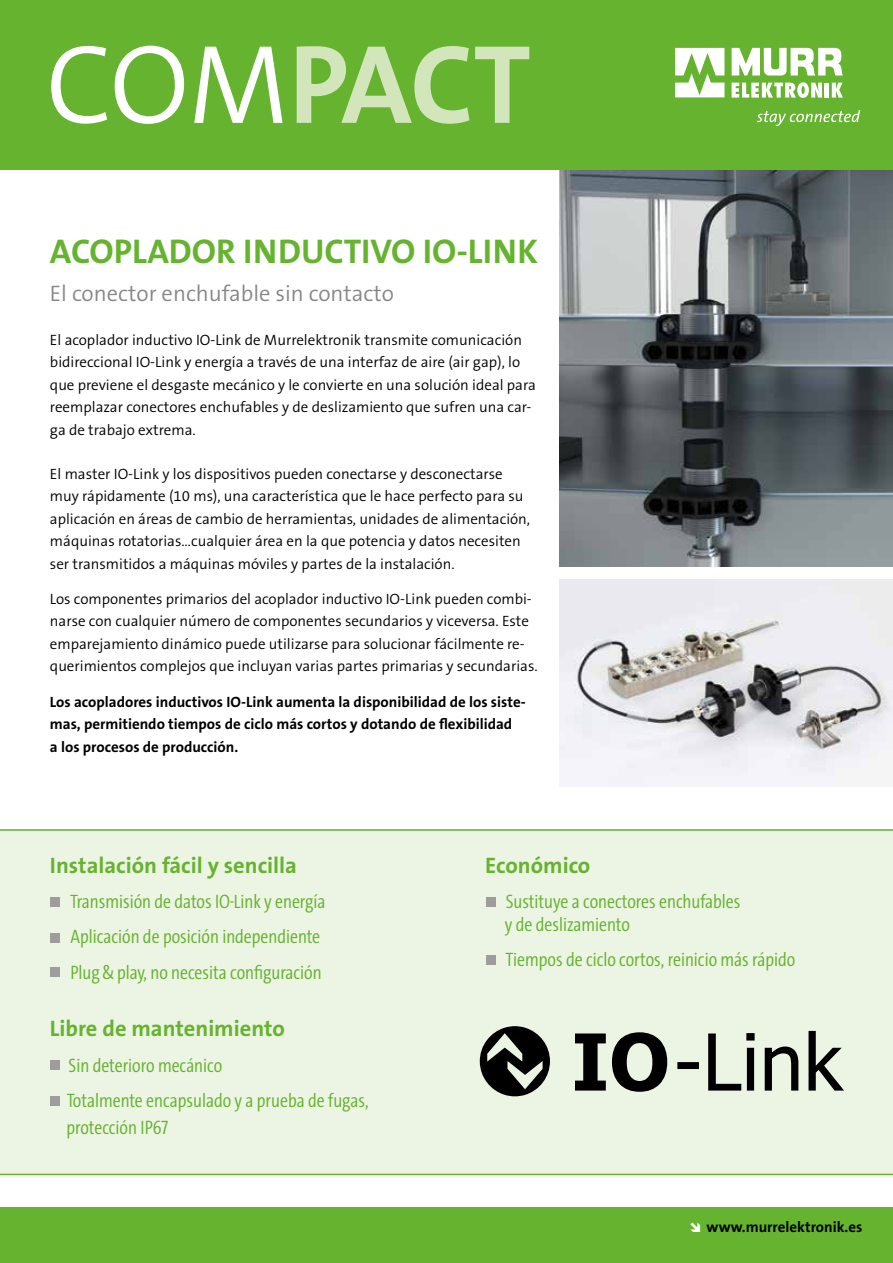
<style>
.page{position:relative;width:893px;height:1263px;background:#fff}
.page>*{position:absolute;margin:0;border:0;box-sizing:border-box;transform-origin:0 0}
.t1{font:700 112.8px "The Sans B7";color:#d2e5bb}
.t2{font:700 34.5px "The Sans B7";color:#65b32e}
.t3{font:700 22.5px "The Sans B7";color:#65b32e}
.t4{font:300 22.5px "The Sans B4";color:#878787}
.t5{font:300 19.5px/35.2px "The Sans Cd LF4";color:#65b32e}
.t6{font:300 15px/22.5px "The Sans B4";color:#000}
.t7{font:700 15px/22.5px "The Sans B7";color:#000}
.s1{font-family:"The Sans B4";font-weight:300;color:#fff}
</style>
<div class="page">
<div style="left:0;top:0;width:893px;height:170px;background:#65b32e"></div>
<div style="left:0;top:1208px;width:893px;height:55px;background:#65b32e"></div>
<svg style="left:675px;top:48px;width:49px;height:49px"></svg>
<svg style="left:732px;top:82px;width:90px;height:16px"></svg>
<hr style="left:825px;top:83px;width:4px;height:15px;background:#fff">
<svg style="left:832px;top:83px;width:11px;height:15px"></svg>
<svg style="left:732px;top:48px;width:111px;height:28px"></svg>
<svg style="left:757px;top:110px;width:103px;height:16px"></svg>
<img style="left:559px;top:170px;width:334px;height:396px">
<img style="left:559px;top:579px;width:334px;height:208px">
<div style="left:0;top:829px;width:893px;height:345px;background:#ecf4e3"></div>
<hr style="left:0;top:829px;width:893px;height:2px;background:#65b32e">
<hr style="left:0;top:1174px;width:893px;height:1px;background:#65b32e">
<svg style="left:480px;top:1026px;width:364px;height:70px"></svg>
<div style="left:50px;top:897px;width:10px;height:10px;background:#9d9d9c"></div>
<div style="left:50px;top:932px;width:10px;height:10px;background:#9d9d9c"></div>
<div style="left:50px;top:967px;width:10px;height:10px;background:#9d9d9c"></div>
<div style="left:50px;top:1060px;width:10px;height:10px;background:#9d9d9c"></div>
<div style="left:50px;top:1096px;width:10px;height:10px;background:#9d9d9c"></div>
<div style="left:486px;top:897px;width:10px;height:10px;background:#9d9d9c"></div>
<div style="left:486px;top:955px;width:10px;height:10px;background:#9d9d9c"></div>
<h1 class="t1" style="left:46px;top:24px;width:487px"><span class="s1">COM</span>PACT</h1>
<h2 class="t2" style="left:50px;top:233px;width:490px">ACOPLADOR INDUCTIVO IO-LINK</h2>
<h3 class="t4" style="left:50px;top:281px;width:346px">El conector enchufable sin contacto</h3>
<p class="t6" style="left:50px;top:329px;width:487px">El acoplador inductivo IO-Link de Murrelektronik transmite comunicación bidireccional IO-Link y energía a través de una interfaz de aire (air gap), lo que previene el desgaste mecánico y le convierte en una solución ideal para reemplazar conectores enchufables y de deslizamiento que sufren una car&shy;ga de trabajo extrema.</p>
<p class="t6" style="left:50px;top:463px;width:482px">El master IO-Link y los dispositivos pueden conectarse y desconectarse muy rápidamente (10 ms), una característica que le hace perfecto para su aplicación en áreas de cambio de herramientas, unidades de alimentación, máquinas rotatorias…cualquier área en la que potencia y datos necesiten ser transmitidos a máquinas móviles y partes de la instalación.</p>
<p class="t6" style="left:50px;top:588px;width:489px">Los componentes primarios del acoplador inductivo IO-Link pueden combi&shy;narse con cualquier número de componentes secundarios y viceversa. Este emparejamiento dinámico puede utilizarse para solucionar fácilmente re&shy;querimientos complejos que incluyan varias partes primarias y secundarias.</p>
<p class="t7" style="left:50px;top:691px;width:477px">Los acopladores inductivos IO-Link aumenta la disponibilidad de los siste&shy;mas, permitiendo tiempos de ciclo más cortos y dotando de flexibilidad<br>a los procesos de producción.</p>
<h3 class="t3" style="left:50px;top:853px;width:249px">Instalación fácil y sencilla</h3>
<h3 class="t5" style="left:70px;top:883px;width:257px">Transmisión de datos IO-Link y energía<br>Aplicación de posición independiente<br>Plug&amp;play, no necesita configuración</h3>
<h3 class="t3" style="left:50px;top:1017px;width:236px">Libre de mantenimiento</h3>
<h3 class="t5" style="left:67px;top:1047px;width:303px">Sin deterioro mecánico<br>Totalmente encapsulado y a prueba de fugas,</h3>
<h3 class="t5" style="left:66px;top:1109px;width:103px">protección IP67</h3>
<h3 class="t3" style="left:485px;top:853px;width:107px">Económico</h3>
<h3 class="t5" style="left:505px;top:890px;width:237px;line-height:22.5px">Sustituye a conectores enchufables y de deslizamiento</h3>
<h3 class="t5" style="left:505px;top:941px;width:291px">Tiempos de ciclo cortos, reinicio más rápido</h3>
<p class="t7" style="left:707px;top:1216px;width:157px">www.murrelektronik.es</p>
</div>
